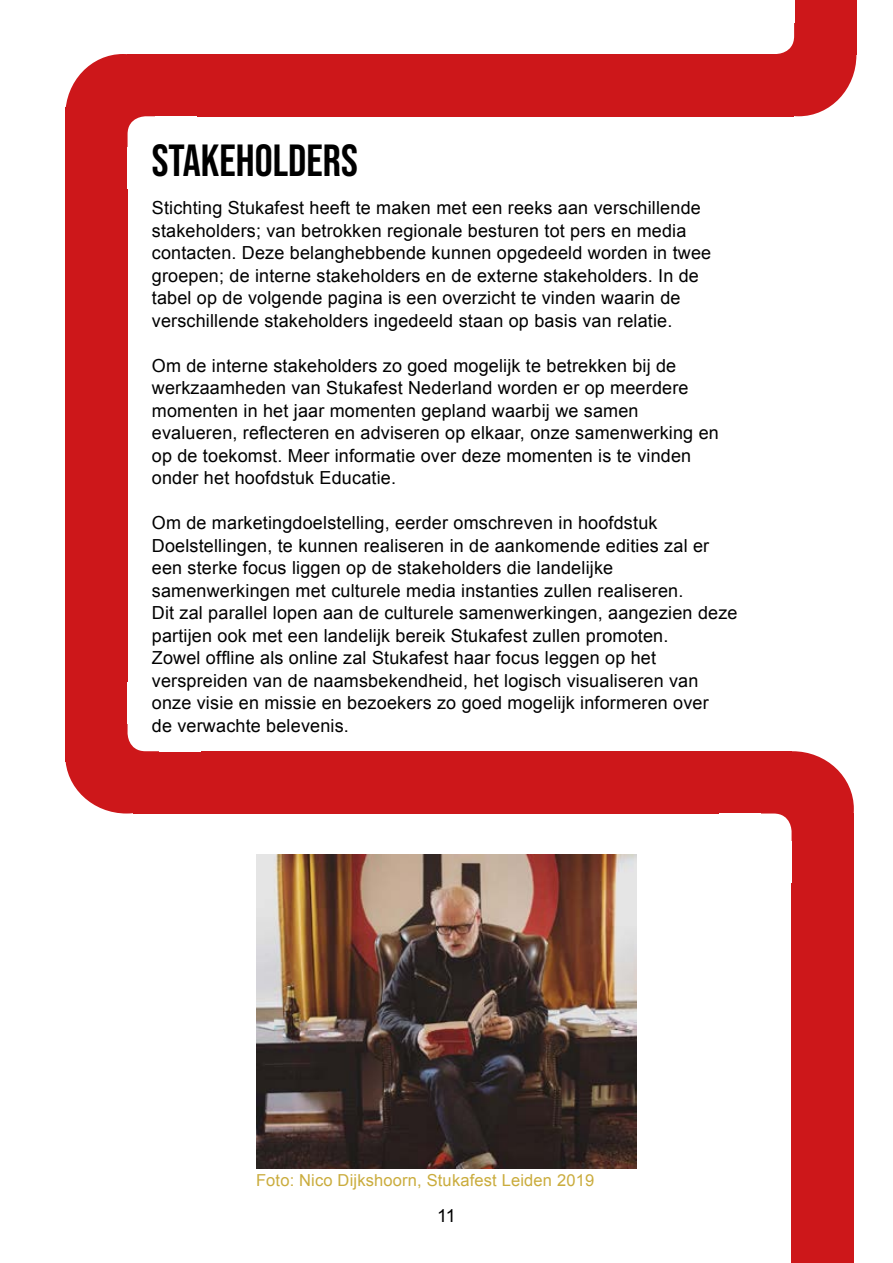
<style>
.page{position:relative;width:893px;height:1263px;background:#fff}
.page>*{position:absolute;margin:0;border:0;box-sizing:border-box;transform-origin:0 0}
.t1{font:45px "Bebas Neue";color:#000}
.t2{font:18px/22.5px "Arial";letter-spacing:.01em;color:#000}
.t3{font:16.5px "Arial";letter-spacing:.01em;color:#caac3d}
</style>
<div class="page">
<div style="left:128px;top:54px;width:666px;height:62px;background:#cd171a"></div>
<div style="left:65px;top:107px;width:63px;height:654px;background:#cd171a"></div>
<div style="left:133px;top:751px;width:659px;height:62px;background:#cd171a"></div>
<div style="left:792px;top:813px;width:62px;height:450px;background:#cd171a"></div>
<svg style="left:777px;top:0;width:79px;height:116px"></svg>
<div style="left:777px;top:0;width:17px;height:23px;background:#fff"></div>
<div style="left:65px;top:698px;width:123px;height:115px;background:#cd171a;border-radius:50%"></div>
<div style="left:128px;top:697px;width:62px;height:54px;background:#fff;border-radius:18px"></div>
<div style="left:128px;top:682px;width:17px;height:41px;background:#fff"></div>
<div style="left:159px;top:734px;width:41px;height:17px;background:#fff"></div>
<div style="left:731px;top:751px;width:123px;height:116px;background:#cd171a;border-radius:50%"></div>
<div style="left:729px;top:813px;width:63px;height:55px;background:#fff;border-radius:18px"></div>
<div style="left:774px;top:841px;width:18px;height:42px;background:#fff"></div>
<div style="left:719px;top:813px;width:41px;height:18px;background:#fff"></div>
<div style="left:65px;top:54px;width:116px;height:123px;background:#cd171a;border-radius:50%"></div>
<div style="left:128px;top:116px;width:54px;height:63px;background:#fff;border-radius:18px"></div>
<div style="left:155px;top:116px;width:42px;height:17px;background:#fff"></div>
<div style="left:128px;top:147px;width:17px;height:42px;background:#fff"></div>
<img style="left:256px;top:855px;width:381px;height:313px">
<h1 class="t1" style="left:152px;top:134px;width:207px">STAKEHOLDERS</h1>
<p class="t2" style="left:152px;top:197px;width:561px">Stichting Stukafest heeft te maken met een reeks aan verschillende stakeholders; van betrokken regionale besturen tot pers en media contacten. Deze belanghebbende kunnen opgedeeld worden in twee groepen; de interne stakeholders en de externe stakeholders. In de tabel op de volgende pagina is een overzicht te vinden waarin de verschillende stakeholders ingedeeld staan op basis van relatie.</p>
<p class="t2" style="left:152px;top:354px;width:568px">Om de interne stakeholders zo goed mogelijk te betrekken bij de werkzaamheden van Stukafest Nederland worden er op meerdere momenten in het jaar momenten gepland waarbij we samen evalueren, reflecteren en adviseren op elkaar, onze samenwerking en op de toekomst. Meer informatie over deze momenten is te vinden onder het hoofdstuk Educatie.</p>
<p class="t2" style="left:152px;top:512px;width:587px">Om de marketingdoelstelling, eerder omschreven in hoofdstuk Doelstellingen, te kunnen realiseren in de aankomende edities zal er een sterke focus liggen op de stakeholders die landelijke samenwerkingen met culturele media instanties zullen realiseren.<br>Dit zal parallel lopen aan de culturele samenwerkingen, aangezien deze partijen ook met een landelijk bereik Stukafest zullen promoten.<br>Zowel offline als online zal Stukafest haar focus leggen op het verspreiden van de naamsbekendheid, het logisch visualiseren van onze visie en missie en bezoekers zo goed mogelijk informeren over<br>de verwachte belevenis.</p>
<p class="t3" style="left:256px;top:1169px;width:340px">Foto: Nico Dijkshoorn, Stukafest Leiden 2019</p>
<p class="t2" style="left:437px;top:1205px;width:20px">11</p>
</div>
